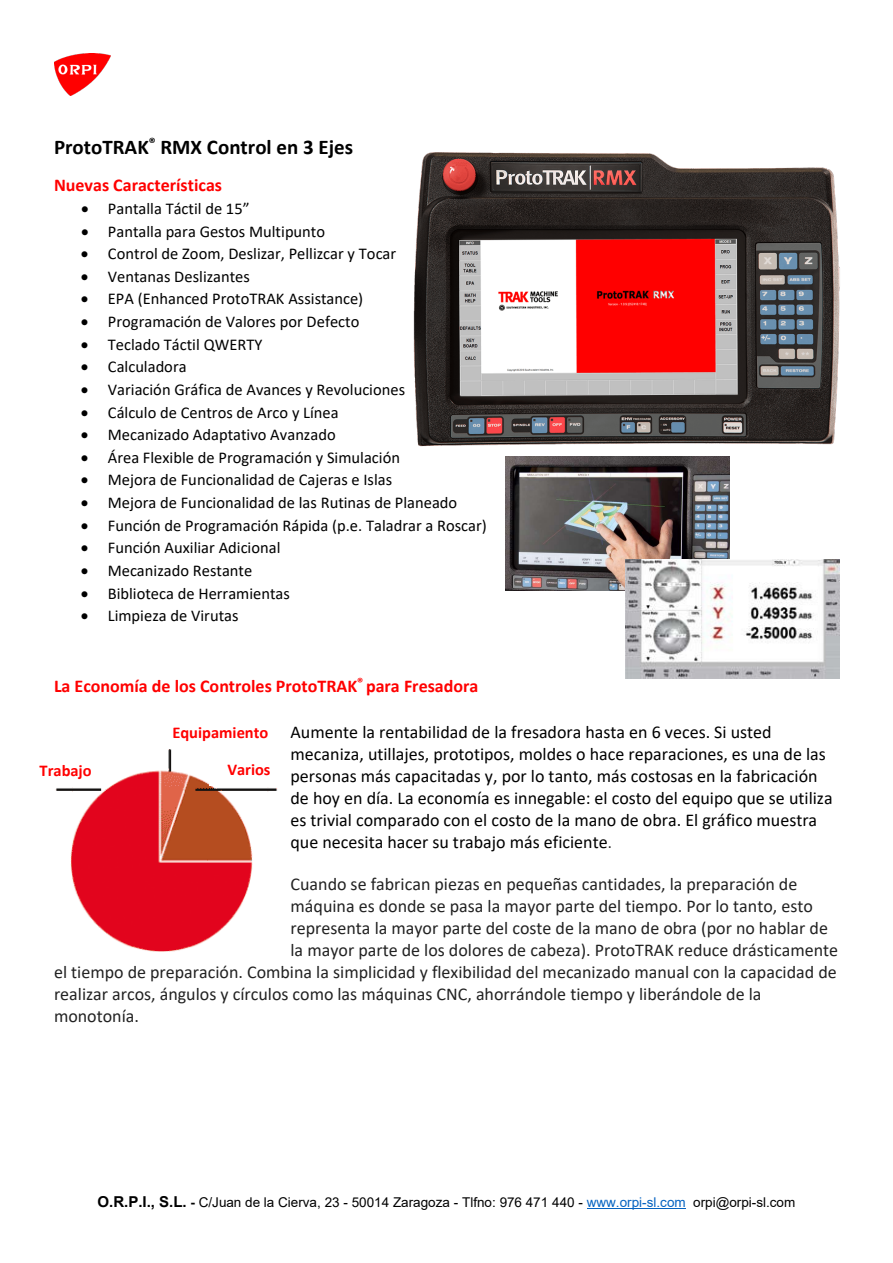
<style>
.page{position:relative;width:893px;height:1263px;background:#fff}
.page>*{position:absolute;margin:0;border:0;box-sizing:border-box;transform-origin:0 0}
.t1{font:700 21px "Calibri";color:#000}
.t2{font:18px "Calibri";color:#222}
.t3{font:18px/22px "Calibri";color:#000}
.t4{font:700 18px "Calibri";color:#f00}
.t5{font:16.5px "Calibri";color:#000}
.t6{font:700 16.5px "Calibri";color:#f00}
.t7{font:13.5px "Arial";color:#000}
.s1{font-size:16.5px;color:#222}
.s2{font-weight:700;font-size:15px}
.s3{font-weight:700}
.s4{color:#0563c1}
</style>
<div class="page">
<hr style="left:587px;top:1208px;width:99px;height:1px;background:#0563c1">
<img style="left:54px;top:53px;width:57px;height:43px">
<img style="left:505px;top:456px;width:224px;height:135px">
<img style="left:626px;top:559px;width:213px;height:120px">
<img style="left:413px;top:152px;width:427px;height:295px">
<img style="left:55px;top:749px;width:222px;height:203px">
<div style="left:28px;top:754px;width:78px;height:31px;background:#fff"></div>
<div style="left:216px;top:753px;width:70px;height:31px;background:#fff"></div>
<p class="t1" style="left:54px;top:132px;width:301px">ProtoTRAK<sup>®</sup> RMX Control en 3 Ejes</p>
<p class="t4" style="left:54px;top:172px;width:170px">Nuevas Características</p>
<p class="t5" style="left:81px;top:197px;width:170px">• Pantalla Táctil de 15”</p>
<p class="t5" style="left:81px;top:220px;width:246px">• Pantalla para Gestos Multipunto</p>
<p class="t5" style="left:81px;top:242px;width:317px">• Control de Zoom, Deslizar, Pellizcar y Tocar</p>
<p class="t5" style="left:81px;top:265px;width:170px">• Ventanas Deslizantes</p>
<p class="t5" style="left:81px;top:287px;width:284px">• EPA (Enhanced ProtoTRAK Assistance)</p>
<p class="t5" style="left:81px;top:310px;width:280px">• Programación de Valores por Defecto</p>
<p class="t5" style="left:81px;top:333px;width:183px">• Teclado Táctil QWERTY</p>
<p class="t5" style="left:81px;top:355px;width:107px">• Calculadora</p>
<p class="t5" style="left:81px;top:378px;width:326px">• Variación Gráfica de Avances y Revoluciones</p>
<p class="t5" style="left:81px;top:401px;width:259px">• Cálculo de Centros de Arco y Línea</p>
<p class="t5" style="left:81px;top:423px;width:256px">• Mecanizado Adaptativo Avanzado</p>
<p class="t5" style="left:81px;top:446px;width:321px">• Área Flexible de Programación y Simulación</p>
<p class="t5" style="left:81px;top:468px;width:313px">• Mejora de Funcionalidad de Cajeras e Islas</p>
<p class="t5" style="left:81px;top:491px;width:378px">• Mejora de Funcionalidad de las Rutinas de Planeado</p>
<p class="t5" style="left:81px;top:514px;width:408px">• Función de Programación Rápida (p.e. Taladrar a Roscar)</p>
<p class="t5" style="left:81px;top:536px;width:201px">• Función Auxiliar Adicional</p>
<p class="t5" style="left:81px;top:559px;width:173px">• Mecanizado Restante</p>
<p class="t5" style="left:81px;top:582px;width:211px">• Biblioteca de Herramientas</p>
<p class="t5" style="left:81px;top:604px;width:159px">• Limpieza de Virutas</p>
<p class="t4" style="left:54px;top:673px;width:426px">La Economía de los Controles ProtoTRAK<sup>®</sup> para Fresadora</p>
<p class="t3" style="left:291px;top:720px;width:544px">Aumente la rentabilidad de la fresadora hasta en 6 veces. Si usted mecaniza, utillajes, prototipos, moldes o hace reparaciones, es una de las personas más capacitadas y, por lo tanto, más costosas en la fabricación de hoy en día. La economía es innegable: el costo del equipo que se utiliza es trivial comparado con el costo de la mano de obra. El gráfico muestra que necesita hacer su trabajo más eficiente<span class="s1">.</span></p>
<p class="t2" style="left:291px;top:871px;width:508px">Cuando se fabrican piezas en pequeñas cantidades, la preparación de</p>
<p class="t2" style="left:291px;top:893px;width:524px">máquina es donde se pasa la mayor parte del tiempo. Por lo tanto, esto</p>
<p class="t2" style="left:291px;top:915px;width:539px">representa la mayor parte del coste de la mano de obra (por no hablar de</p>
<p class="t2" style="left:291px;top:937px;width:549px">la mayor parte de los dolores de cabeza). ProtoTRAK reduce drásticamente</p>
<p class="t2" style="left:54px;top:959px;width:784px">el tiempo de preparación. Combina la simplicidad y flexibilidad del mecanizado manual con la capacidad de</p>
<p class="t2" style="left:54px;top:981px;width:709px">realizar arcos, ángulos y círculos como las máquinas CNC, ahorrándole tiempo y liberándole de la</p>
<p class="t2" style="left:54px;top:1003px;width:86px">monotonía.</p>
<p class="t6" style="left:172px;top:721px;width:97px">Equipamiento</p>
<p class="t6" style="left:40px;top:759px;width:54px">Trabajo</p>
<p class="t6" style="left:227px;top:758px;width:45px">Varios</p>
<p class="t7" style="left:98px;top:1192px;width:699px"><span class="s2">O.R.P.I., S.L.</span> <span class="s3">-</span> C/Juan de la Cierva, 23 - 50014 Zaragoza - Tlfno: 976 471 440 - <span class="s4">www.orpi-sl.com</span> orpi@orpi-sl.com</p>
</div>
